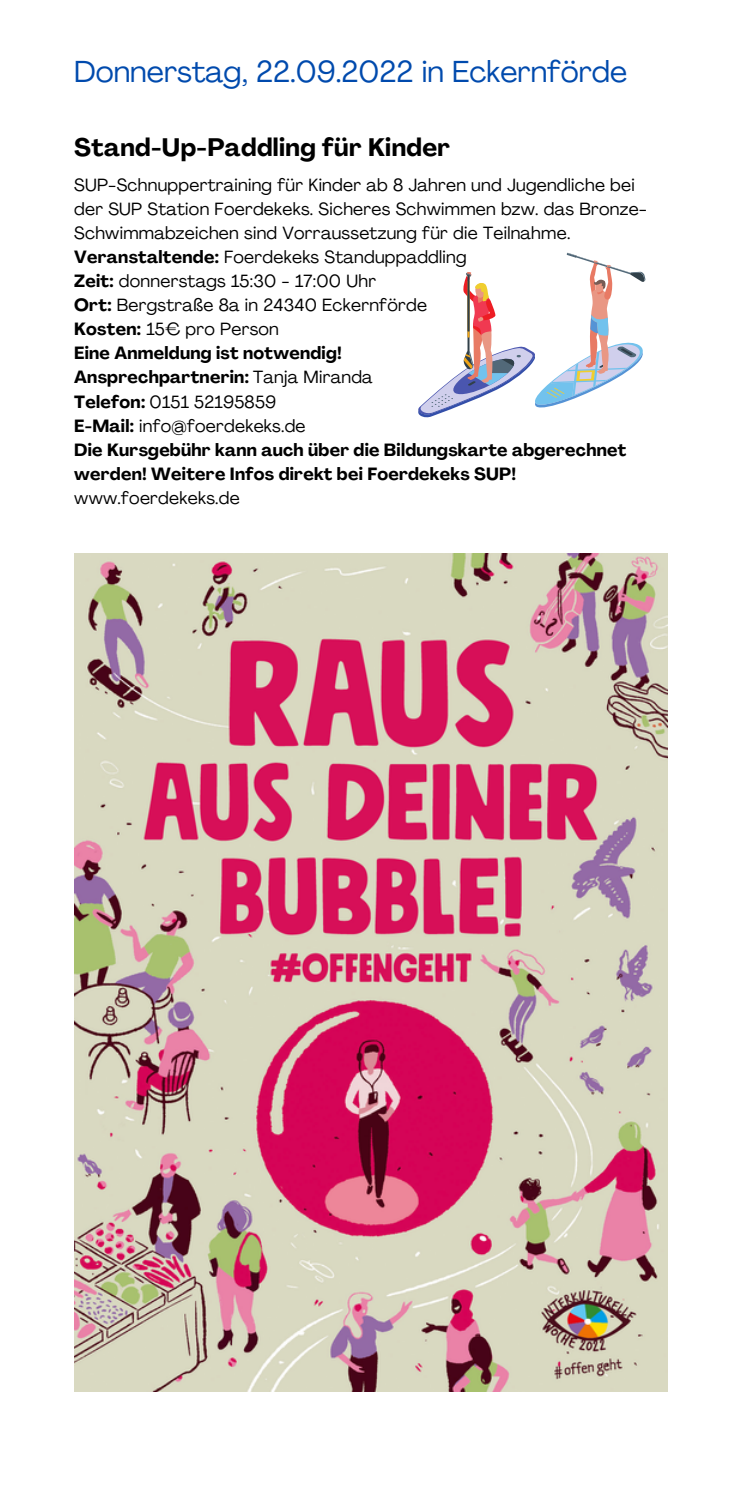
<style>
.page{position:relative;width:743px;height:1489px;background:#fff}
.page>*{position:absolute;margin:0;border:0;box-sizing:border-box;transform-origin:0 0}
.t1{font:30px "Agrandir";color:#004aad}
.t2{font:700 25px "Agrandir";letter-spacing:.015em;color:#000}
.t3{font:17.5px/24px "Agrandir";letter-spacing:.015em;color:#000}
.s1{font-weight:700}
</style>
<div class="page">
<svg style="left:418px;top:253px;width:227px;height:164px"></svg>
<img style="left:74px;top:554px;width:593px;height:837px">
<h1 class="t1" style="left:74px;top:59px;width:555px">Donnerstag, 22.09.2022 in Eckernförde</h1>
<h2 class="t2" style="left:74px;top:138px;width:377px">Stand-Up-Paddling für Kinder</h2>
<p class="t3" style="left:74px;top:174px;width:574px">SUP-Schnuppertraining für Kinder ab 8 Jahren und Jugendliche bei der SUP Station Foerdekeks. Sicheres Schwimmen bzw. das Bronze-Schwimmabzeichen sind Vorraussetzung für die Teilnahme.<br><span class="s1">Veranstaltende:</span> Foerdekeks Standuppaddling<br><span class="s1">Zeit:</span> donnerstags 15:30 - 17:00 Uhr<br><span class="s1">Ort:</span> Bergstraße 8a in 24340 Eckernförde<br><span class="s1">Kosten:</span> 15€ pro Person<br><span class="s1">Eine Anmeldung ist notwendig!<br>Ansprechpartnerin:</span> Tanja Miranda<br><span class="s1">Telefon:</span> 0151 52195859<br><span class="s1">E-Mail:</span> info@foerdekeks.de<br><span class="s1">Die Kursgebühr kann auch über die Bildungskarte abgerechnet werden! Weitere Infos direkt bei Foerdekeks SUP!</span></p>
<p class="t3" style="left:74px;top:488px;width:167px">www.foerdekeks.de</p>
</div>
